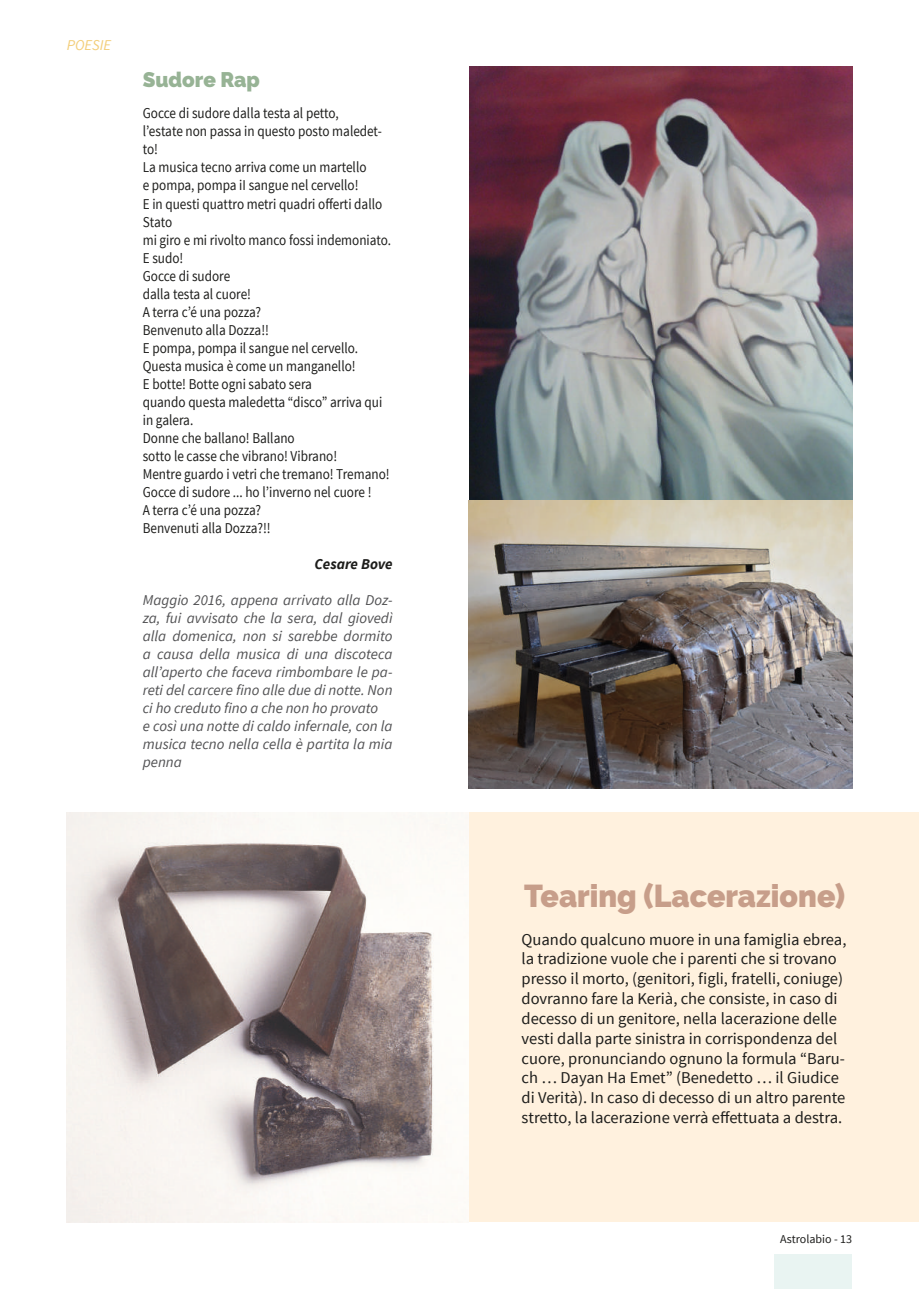
<style>
.page{position:relative;width:919px;height:1289px;background:#fff}
.page>*{position:absolute;margin:0;border:0;box-sizing:border-box;transform-origin:0 0}
.t1{font:900 31.5px "Raleway";color:#c79e8a;scale:.96 1}
.t2{font:900 21px "Raleway";color:#97b395}
.t3{font:16.5px/19.8px "Source Sans Pro";color:#1d1d1b}
.t4{font:15px/18px "Source Sans Pro";color:#1d1d1b;scale:.88 1}
.t5{font:italic 15px/18px "Source Sans Pro";color:#515153}
.t6{font:italic 700 15px "Source Sans Pro";color:#1d1d1b}
.t7{font:italic 15px "Source Sans Pro";color:#f3ce7a}
.t8{font:12px "Source Sans Pro";color:#1d1d1b}
</style>
<div class="page">
<div style="left:774px;top:1254px;width:78px;height:34px;background:#e9f4f2"></div>
<img style="left:468px;top:67px;width:384px;height:721px">
<div style="left:459px;top:812px;width:459px;height:410px;background:#fff1de"></div>
<img style="left:67px;top:812px;width:401px;height:410px">
<p class="t7" style="left:67px;top:35px;width:46px">POESIE</p>
<h2 class="t2" style="left:143px;top:67px;width:119px">Sudore Rap</h2>
<p class="t4" style="left:143px;top:105px;width:284px">Gocce di sudore dalla testa al petto,<br>l’estate non passa in questo posto maledet&shy;to!<br>La musica tecno arriva come un martello<br>e pompa, pompa iI sangue nel cervello!<br>E in questi quattro metri quadri offerti dallo<br>Stato<br>mi giro e mi rivolto manco fossi indemoniato.<br>E sudo!<br>Gocce di sudore<br>dalla testa al cuore!<br>A terra c’é una pozza?<br>Benvenuto alla Dozza!!<br>E pompa, pompa il sangue nel cervello.<br>Questa musica è come un manganello!<br>E botte! Botte ogni sabato sera<br>quando questa maledetta “disco” arriva qui in galera.<br>Donne che ballano! Ballano<br>sotto le casse che vibrano! Vibrano!<br>Mentre guardo i vetri che tremano! Tremano!<br>Gocce di sudore ... ho l’inverno nel cuore !<br>A terra c’é una pozza?<br>Benvenuti alla Dozza?!!</p>
<p class="t6" style="left:314px;top:554px;width:80px">Cesare Bove</p>
<p class="t5" style="left:143px;top:590px;width:251px">Maggio 2016, appena arrivato alla Doz&shy;za, fui avvisato che la sera, dal giovedì alla domenica, non si sarebbe dormito a causa della musica di una discoteca all’aperto che faceva rimbombare le pa&shy;reti del carcere fino alle due di notte. Non ci ho creduto fino a che non ho provato<br>e così una notte di caldo infernale, con la musica tecno nella cella è partita la mia penna</p>
<h1 class="t1" style="left:524px;top:877px;width:336px">Tearing (Lacerazione)</h1>
<p class="t3" style="left:521px;top:929px;width:326px">Quando qualcuno muore in una famiglia ebrea, la tradizione vuole che i parenti che si trovano presso il morto, (genitori, figli, fratelli, coniuge) dovranno fare la Kerià, che consiste, in caso di decesso di un genitore, nella lacerazione delle vesti dalla parte sinistra in corrispondenza del cuore, pronunciando ognuno la formula “Baru&shy;ch … Dayan Ha Emet” (Benedetto … il Giudice di Verità). In caso di decesso di un altro parente stretto, la lacerazione verrà effettuata a destra.</p>
<p class="t8" style="left:780px;top:1231px;width:73px">Astrolabio - 13</p>
</div>
